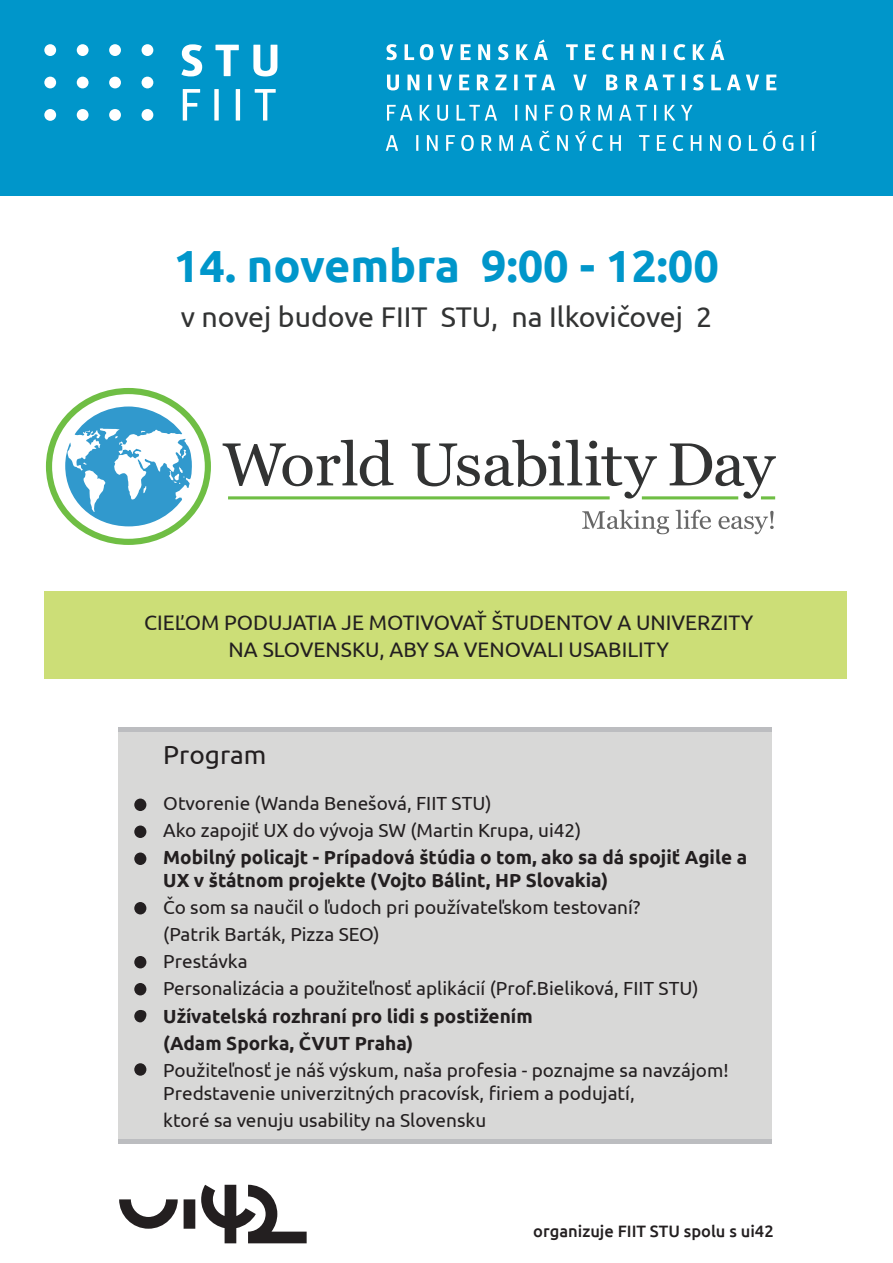
<style>
.page{position:relative;width:893px;height:1263px;background:#fff}
.page>*{position:absolute;margin:0;border:0;box-sizing:border-box;transform-origin:0 0}
.t1{font:700 45px "Ubuntu";color:#0096ca}
.t2{font:28.5px "Ubuntu";color:#323333}
.t3{font:26.25px "Ubuntu";color:#231f20}
.t4{font:21px/27px "Ubuntu";color:#231f20;text-align:center}
.t5{font:18.9px/27.2px "Ubuntu";color:#231f20}
.t6{font:700 18.9px/22.8px "Ubuntu";color:#231f20}
.t7{font:18px "Ubuntu";color:#231f20}
.t8{font:500 16.5px "Ubuntu";color:#231f20}
</style>
<div class="page">
<div style="left:118px;top:727px;width:654px;height:413px;background:#d8d8d7"></div>
<div style="left:134px;top:798px;width:12px;height:13px;background:#231f20;border-radius:50%"></div>
<div style="left:134px;top:825px;width:12px;height:13px;background:#231f20;border-radius:50%"></div>
<div style="left:134px;top:852px;width:12px;height:13px;background:#231f20;border-radius:50%"></div>
<div style="left:134px;top:902px;width:12px;height:12px;background:#231f20;border-radius:50%"></div>
<div style="left:134px;top:956px;width:12px;height:12px;background:#231f20;border-radius:50%"></div>
<div style="left:134px;top:983px;width:12px;height:12px;background:#231f20;border-radius:50%"></div>
<svg style="left:134px;top:1010px;width:12px;height:12px"></svg>
<div style="left:134px;top:1063px;width:12px;height:13px;background:#231f20;border-radius:50%"></div>
<div style="left:0;top:0;width:893px;height:195px;background:#0096ca"></div>
<svg style="left:386px;top:44px;width:11px;height:16px"></svg>
<svg style="left:405px;top:44px;width:9px;height:16px"></svg>
<svg style="left:420px;top:44px;width:13px;height:16px"></svg>
<svg style="left:440px;top:44px;width:13px;height:16px"></svg>
<svg style="left:461px;top:44px;width:10px;height:16px"></svg>
<svg style="left:478px;top:44px;width:12px;height:16px"></svg>
<svg style="left:498px;top:44px;width:10px;height:16px"></svg>
<svg style="left:516px;top:44px;width:12px;height:16px"></svg>
<svg style="left:534px;top:40px;width:14px;height:20px"></svg>
<svg style="left:566px;top:44px;width:12px;height:16px"></svg>
<svg style="left:585px;top:44px;width:10px;height:16px"></svg>
<svg style="left:602px;top:44px;width:12px;height:16px"></svg>
<svg style="left:621px;top:44px;width:12px;height:16px"></svg>
<svg style="left:642px;top:44px;width:12px;height:16px"></svg>
<svg style="left:662px;top:44px;width:4px;height:16px"></svg>
<svg style="left:674px;top:44px;width:11px;height:16px"></svg>
<svg style="left:693px;top:40px;width:31px;height:20px"></svg>
<svg style="left:387px;top:75px;width:12px;height:15px"></svg>
<svg style="left:407px;top:75px;width:12px;height:15px"></svg>
<hr style="left:428px;top:75px;width:3px;height:15px;background:#fff">
<svg style="left:439px;top:75px;width:13px;height:15px"></svg>
<svg style="left:459px;top:75px;width:10px;height:15px"></svg>
<svg style="left:477px;top:75px;width:12px;height:15px"></svg>
<svg style="left:495px;top:75px;width:11px;height:15px"></svg>
<svg style="left:514px;top:75px;width:4px;height:15px"></svg>
<svg style="left:525px;top:75px;width:30px;height:15px"></svg>
<svg style="left:573px;top:75px;width:14px;height:15px"></svg>
<svg style="left:606px;top:75px;width:11px;height:15px"></svg>
<svg style="left:626px;top:75px;width:12px;height:15px"></svg>
<svg style="left:644px;top:75px;width:30px;height:15px"></svg>
<hr style="left:682px;top:75px;width:3px;height:15px;background:#fff">
<svg style="left:693px;top:74px;width:10px;height:16px"></svg>
<svg style="left:711px;top:75px;width:10px;height:15px"></svg>
<svg style="left:727px;top:75px;width:32px;height:15px"></svg>
<svg style="left:766px;top:75px;width:10px;height:15px"></svg>
<svg style="left:387px;top:105px;width:25px;height:16px"></svg>
<svg style="left:420px;top:105px;width:10px;height:16px"></svg>
<svg style="left:437px;top:105px;width:11px;height:16px"></svg>
<svg style="left:457px;top:105px;width:40px;height:16px"></svg>
<svg style="left:515px;top:105px;width:2px;height:16px"></svg>
<svg style="left:526px;top:105px;width:11px;height:16px"></svg>
<svg style="left:545px;top:105px;width:9px;height:16px"></svg>
<svg style="left:560px;top:105px;width:13px;height:16px"></svg>
<svg style="left:580px;top:105px;width:11px;height:16px"></svg>
<svg style="left:598px;top:105px;width:14px;height:16px"></svg>
<svg style="left:619px;top:105px;width:28px;height:16px"></svg>
<svg style="left:654px;top:105px;width:2px;height:16px"></svg>
<svg style="left:665px;top:105px;width:10px;height:16px"></svg>
<svg style="left:681px;top:105px;width:11px;height:16px"></svg>
<svg style="left:386px;top:135px;width:12px;height:16px"></svg>
<svg style="left:416px;top:135px;width:2px;height:16px"></svg>
<svg style="left:427px;top:135px;width:11px;height:16px"></svg>
<svg style="left:446px;top:135px;width:9px;height:16px"></svg>
<svg style="left:461px;top:135px;width:13px;height:16px"></svg>
<svg style="left:482px;top:135px;width:10px;height:16px"></svg>
<svg style="left:499px;top:135px;width:14px;height:16px"></svg>
<svg style="left:520px;top:135px;width:13px;height:16px"></svg>
<svg style="left:539px;top:131px;width:11px;height:20px"></svg>
<svg style="left:557px;top:135px;width:11px;height:16px"></svg>
<svg style="left:575px;top:131px;width:28px;height:20px"></svg>
<svg style="left:610px;top:135px;width:11px;height:16px"></svg>
<svg style="left:639px;top:135px;width:11px;height:16px"></svg>
<svg style="left:657px;top:135px;width:9px;height:16px"></svg>
<svg style="left:673px;top:135px;width:10px;height:16px"></svg>
<svg style="left:691px;top:135px;width:10px;height:16px"></svg>
<svg style="left:710px;top:135px;width:11px;height:16px"></svg>
<svg style="left:728px;top:135px;width:13px;height:16px"></svg>
<svg style="left:749px;top:135px;width:8px;height:16px"></svg>
<svg style="left:763px;top:131px;width:12px;height:20px"></svg>
<svg style="left:783px;top:135px;width:10px;height:16px"></svg>
<svg style="left:801px;top:135px;width:2px;height:16px"></svg>
<svg style="left:811px;top:131px;width:5px;height:20px"></svg>
<div style="left:44px;top:77px;width:12px;height:11px;background:#fff;border-radius:50%"></div>
<div style="left:44px;top:109px;width:12px;height:12px;background:#fff;border-radius:50%"></div>
<div style="left:77px;top:77px;width:12px;height:11px;background:#fff;border-radius:50%"></div>
<div style="left:77px;top:109px;width:12px;height:12px;background:#fff;border-radius:50%"></div>
<div style="left:109px;top:77px;width:12px;height:11px;background:#fff;border-radius:50%"></div>
<div style="left:44px;top:44px;width:12px;height:12px;background:#fff;border-radius:50%"></div>
<div style="left:77px;top:44px;width:12px;height:12px;background:#fff;border-radius:50%"></div>
<div style="left:109px;top:44px;width:12px;height:12px;background:#fff;border-radius:50%"></div>
<div style="left:109px;top:109px;width:12px;height:12px;background:#fff;border-radius:50%"></div>
<div style="left:142px;top:77px;width:11px;height:11px;background:#fff;border-radius:50%"></div>
<div style="left:142px;top:109px;width:11px;height:12px;background:#fff;border-radius:50%"></div>
<div style="left:142px;top:44px;width:11px;height:12px;background:#fff;border-radius:50%"></div>
<svg style="left:183px;top:89px;width:93px;height:32px"></svg>
<svg style="left:181px;top:44px;width:96px;height:32px"></svg>
<svg style="left:223px;top:440px;width:170px;height:46px"></svg>
<svg style="left:412px;top:440px;width:245px;height:58px"></svg>
<svg style="left:670px;top:443px;width:106px;height:55px"></svg>
<hr style="left:228px;top:496px;width:382px;height:3px;background:#6fbe44">
<hr style="left:642px;top:496px;width:96px;height:3px;background:#6fbe44">
<hr style="left:761px;top:496px;width:14px;height:3px;background:#6fbe44">
<div style="left:46px;top:388px;width:165px;height:157px;border:6px solid #6fbe44;border-radius:50%"></div>
<svg style="left:65px;top:406px;width:127px;height:120px"></svg>
<svg style="left:582px;top:510px;width:87px;height:24px"></svg>
<svg style="left:676px;top:510px;width:35px;height:19px"></svg>
<svg style="left:718px;top:511px;width:56px;height:23px"></svg>
<svg style="left:119px;top:1185px;width:188px;height:58px"></svg>
<hr style="left:118px;top:1140px;width:654px;height:4px;background:#bcbdc0">
<hr style="left:118px;top:727px;width:654px;height:4px;background:#bcbdc0">
<div style="left:44px;top:592px;width:802px;height:87px;background:#ccde77"></div>
<h1 class="t1" style="left:174px;top:239px;width:547px">14. novembra 9:00 - 12:00</h1>
<h2 class="t2" style="left:181px;top:300px;width:533px">v novej budove FIIT STU, na Ilkovičovej 2</h2>
<p class="t4" style="left:144px;top:608px;width:611px">CIELOM PODUJATIA JE MOTIVOVAŤ ŠTUDENTOV A UNIVERZITY<br>NA SLOVENSKU, ABY SA VENOVALI USABILITY</p>
<p class="t7" style="left:181px;top:599px;width:6px">,</p>
<h3 class="t3" style="left:163px;top:739px;width:105px">Program</h3>
<p class="t5" style="left:163px;top:789px;width:420px">Otvorenie (Wanda Benešová, FIIT STU)<br>Ako zapojiť UX do vývoja SW (Martin Krupa, ui42)</p>
<p class="t6" style="left:163px;top:846px;width:585px">Mobilný policajt - Prípadová štúdia o tom, ako sa dá spojiť Agile a<br>UX v štátnom projekte (Vojto Bálint, HP Slovakia)</p>
<p class="t5" style="left:163px;top:893px;width:537px">Čo som sa naučil o ľudoch pri používateľskom testovaní? (Patrik Barták, Pizza SEO)<br>Prestávka<br>Personalizácia a použiteľnosť aplikácií (Prof.Bieliková, FIIT STU)</p>
<p class="t6" style="left:163px;top:1002px;width:371px;line-height:27.2px">Užívatelská rozhraní pro lidi s postižením (Adam Sporka, ČVUT Praha)</p>
<p class="t5" style="left:163px;top:1058px;width:567px;line-height:22.8px">Použiteľnosť je náš výskum, naša profesia - poznajme sa navzájom!<br>Predstavenie univerzitných pracovísk, firiem a podujatí,</p>
<p class="t5" style="left:163px;top:1106px;width:324px">ktoré sa venuju usability na Slovensku</p>
<p class="t8" style="left:533px;top:1221px;width:242px">organizuje FIIT STU spolu s ui42</p>
</div>
